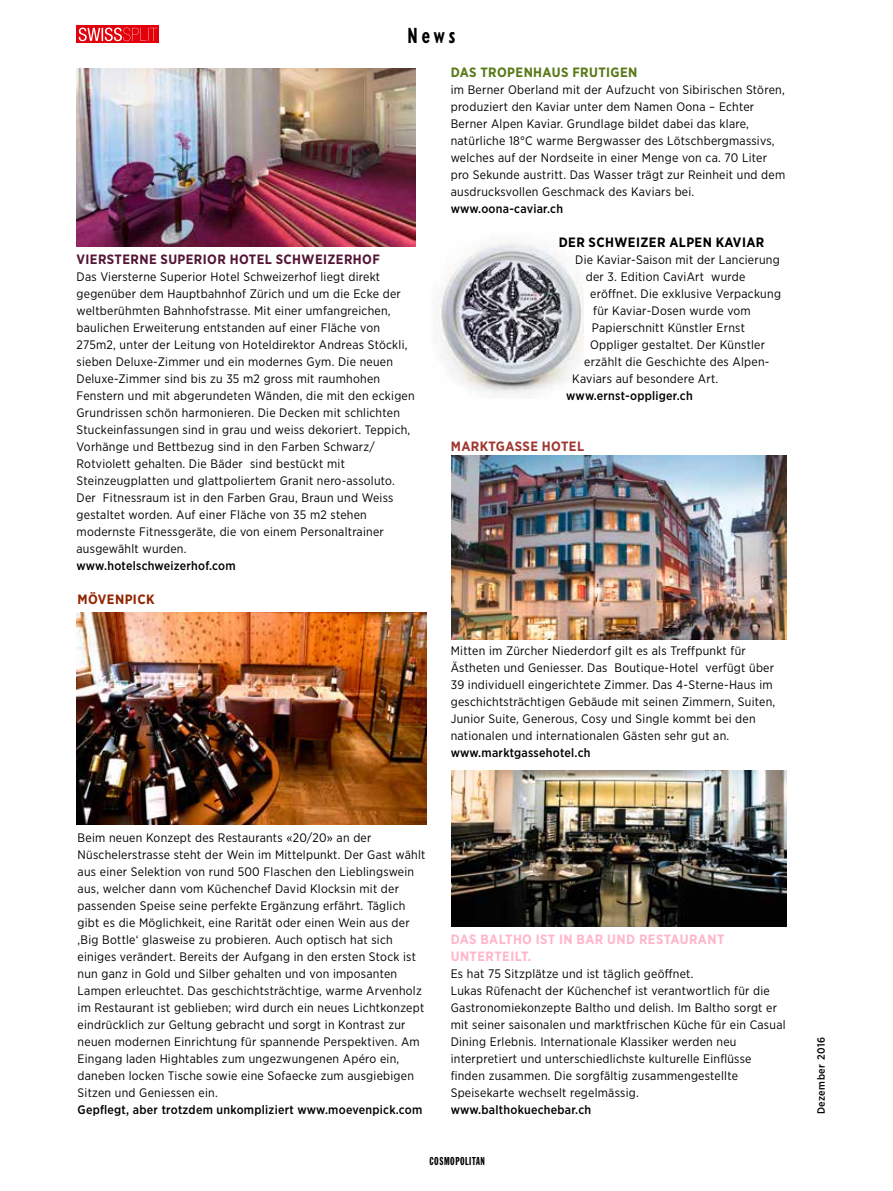
<style>
.page{position:relative;width:893px;height:1191px;background:#fff}
.page>*{position:absolute;margin:0;border:0;box-sizing:border-box;transform-origin:0 0}
.t1{font:700 21px "Kabel DT Condensed";color:#000}
.t2{font:700 13.5px/17px "Gotham Narrow";letter-spacing:.03em;color:#ffb6cb}
.t3{font:700 13.5px "Gotham Narrow";letter-spacing:.03em;color:#531535}
.t4{font:700 13.5px "Gotham Narrow";letter-spacing:.03em;color:#000}
.t5{font:700 13.5px "Gotham Narrow";letter-spacing:.03em;color:#577916}
.t6{font:700 13.5px "Gotham Narrow";letter-spacing:.03em;color:#9e3831}
.t7{font:700 13.5px "Gotham Narrow";letter-spacing:.03em;color:#922500}
.t8{font:12.3px/17px "Gotham Narrow";letter-spacing:.02em;color:#000}
.t9{font:500 12.3px "Gotham Narrow";letter-spacing:.02em;color:#000}
.t10{font:12px "Franklin Got Ext";letter-spacing:.05em;color:#000;scale:.9 1}
.t11{font:500 10.5px "Gotham Narrow";letter-spacing:.05em;color:#000}
</style>
<div class="page">
<svg style="left:77px;top:26px;width:82px;height:17px"></svg>
<svg style="left:79px;top:28px;width:78px;height:13px"></svg>
<img style="left:77px;top:68px;width:338px;height:179px">
<img style="left:452px;top:455px;width:335px;height:184px">
<img style="left:452px;top:770px;width:335px;height:156px">
<img style="left:439px;top:243px;width:144px;height:152px">
<img style="left:77px;top:612px;width:349px;height:213px">
<h1 class="t1" style="left:408px;top:22px;width:49px">News</h1>
<p class="t3" style="left:77px;top:250px;width:305px">VIERSTERNE SUPERIOR HOTEL SCHWEIZERHOF</p>
<p class="t8" style="left:77px;top:268px;width:340px">Das Viersterne Superior Hotel Schweizerhof liegt direkt gegenüber dem Hauptbahnhof Zürich und um die Ecke der weltberühmten Bahnhofstrasse. Mit einer umfangreichen, baulichen Erweiterung entstanden auf einer Fläche von 275m2, unter der Leitung von Hoteldirektor Andreas Stöckli, sieben Deluxe-Zimmer und ein modernes Gym. Die neuen Deluxe-Zimmer sind bis zu 35 m2 gross mit raumhohen Fenstern und mit abgerundeten Wänden, die mit den eckigen Grundrissen schön harmonieren. Die Decken mit schlichten Stuckeinfassungen sind in grau und weiss dekoriert. Teppich, Vorhänge und Bettbezug sind in den Farben Schwarz/ Rotviolett gehalten. Die Bäder sind bestückt mit Steinzeugplatten und glattpoliertem Granit nero-assoluto.<br>Der Fitnessraum ist in den Farben Grau, Braun und Weiss gestaltet worden. Auf einer Fläche von 35 m2 stehen modernste Fitnessgeräte, die von einem Personaltrainer ausgewählt wurden.</p>
<p class="t9" style="left:77px;top:558px;width:161px">www.hotelschweizerhof.com</p>
<p class="t7" style="left:78px;top:590px;width:79px">MÖVENPICK</p>
<p class="t5" style="left:451px;top:63px;width:188px">DAS TROPENHAUS FRUTIGEN</p>
<p class="t8" style="left:451px;top:80px;width:336px">im Berner Oberland mit der Aufzucht von Sibirischen Stören, produziert den Kaviar unter dem Namen Oona – Echter Berner Alpen Kaviar. Grundlage bildet dabei das klare, natürliche 18°C warme Bergwasser des Lötschbergmassivs, welches auf der Nordseite in einer Menge von ca. 70 Liter pro Sekunde austritt. Das Wasser trägt zur Reinheit und dem ausdrucksvollen Geschmack des Kaviars bei.</p>
<p class="t9" style="left:451px;top:201px;width:114px">www.oona-caviar.ch</p>
<p class="t4" style="left:559px;top:233px;width:207px">DER SCHWEIZER ALPEN KAVIAR</p>
<p class="t8" style="left:575px;top:251px;width:206px">Die Kaviar-Saison mit der Lancierung</p>
<p class="t8" style="left:586px;top:268px;width:161px">der 3. Edition CaviArt wurde</p>
<p class="t8" style="left:590px;top:285px;width:192px">eröffnet. Die exklusive Verpackung</p>
<p class="t8" style="left:593px;top:302px;width:159px">für Kaviar-Dosen wurde vom</p>
<p class="t8" style="left:592px;top:319px;width:155px">Papierschnitt Künstler Ernst</p>
<p class="t8" style="left:590px;top:336px;width:176px">Oppliger gestaltet. Der Künstler</p>
<p class="t8" style="left:584px;top:353px;width:187px">erzählt die Geschichte des Alpen-</p>
<p class="t8" style="left:572px;top:370px;width:148px">Kaviars auf besondere Art.</p>
<p class="t9" style="left:566px;top:388px;width:128px">www.ernst-oppliger.ch</p>
<p class="t6" style="left:451px;top:437px;width:135px">MARKTGASSE HOTEL</p>
<p class="t8" style="left:451px;top:642px;width:326px">Mitten im Zürcher Niederdorf gilt es als Treffpunkt für Ästheten und Geniesser. Das Boutique-Hotel verfügt über 39 individuell eingerichtete Zimmer. Das 4-Sterne-Haus im geschichtsträchtigen Gebäude mit seinen Zimmern, Suiten, Junior Suite, Generous, Cosy und Single kommt bei den nationalen und internationalen Gästen sehr gut an.</p>
<p class="t9" style="left:451px;top:745px;width:141px">www.marktgassehotel.ch</p>
<p class="t8" style="left:78px;top:829px;width:349px">Beim neuen Konzept des Restaurants «20/20» an der Nüschelerstrasse steht der Wein im Mittelpunkt. Der Gast wählt aus einer Selektion von rund 500 Flaschen den Lieblingswein aus, welcher dann vom Küchenchef David Klocksin mit der passenden Speise seine perfekte Ergänzung erfährt. Täglich gibt es die Möglichkeit, eine Rarität oder einen Wein aus der ‚Big Bottle‘ glasweise zu probieren. Auch optisch hat sich einiges verändert. Bereits der Aufgang in den ersten Stock ist nun ganz in Gold und Silber gehalten und von imposanten Lampen erleuchtet. Das geschichtsträchtige, warme Arvenholz im Restaurant ist geblieben; wird durch ein neues Lichtkonzept eindrücklich zur Geltung gebracht und sorgt in Kontrast zur neuen modernen Einrichtung für spannende Perspektiven. Am Eingang laden Hightables zum ungezwungenen Apéro ein, daneben locken Tische sowie eine Sofaecke zum ausgiebigen Sitzen und Geniessen ein.</p>
<p class="t9" style="left:78px;top:1102px;width:346px">Gepflegt, aber trotzdem unkompliziert www.moevenpick.com</p>
<p class="t2" style="left:451px;top:931px;width:275px">DAS BALTHO IST IN BAR UND RESTAURANT<br>UNTERTEILT.</p>
<p class="t8" style="left:451px;top:965px;width:336px">Es hat 75 Sitzplätze und ist täglich geöffnet.<br>Lukas Rüfenacht der Küchenchef ist verantwortlich für die Gastronomiekonzepte Baltho und delish. Im Baltho sorgt er mit seiner saisonalen und marktfrischen Küche für ein Casual Dining Erlebnis. Internationale Klassiker werden neu interpretiert und unterschiedlichste kulturelle Einflüsse finden zusammen. Die sorgfältig zusammengestellte Speisekarte wechselt regelmässig.</p>
<p class="t9" style="left:451px;top:1102px;width:142px">www.balthokuechebar.ch</p>
<p class="t10" style="left:429px;top:1154px;width:63px">COSMOPOLITAN</p>
<p class="t11" style="left:814px;top:1114px;width:79px;rotate:-90deg">Dezember 2016</p>
</div>
